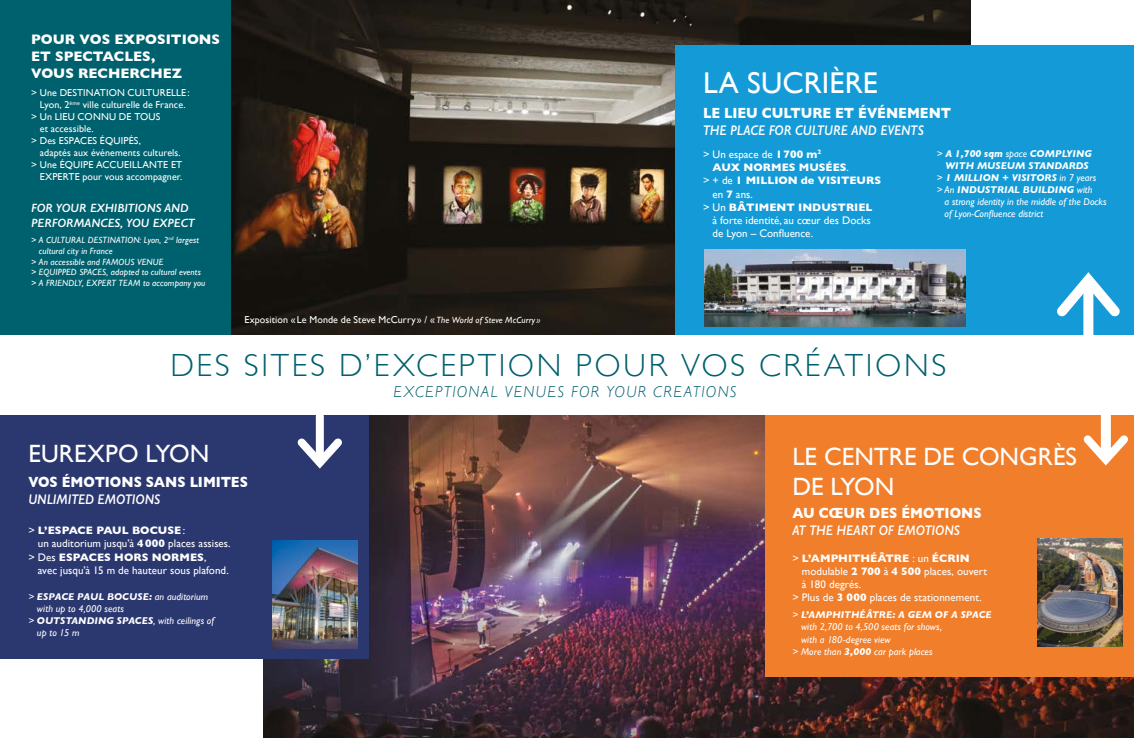
<style>
.page{position:relative;width:1134px;height:738px;background:#fff}
.page>*{position:absolute;margin:0;border:0;box-sizing:border-box;transform-origin:0 0}
.t1{font:300 32px "Gill Sans";letter-spacing:.08em;color:#01606e}
.t2{font:30px "Gill Sans";letter-spacing:.005em;color:#fff}
.t3{font:25px/30px "Gill Sans";color:#fff}
.t4{font:italic 300 16px "Gill Sans";letter-spacing:.08em;color:#01606e}
.t5{font:700 15px "Gill Sans";color:#fff;scale:.9 1}
.t6{font:italic 600 14px "Gill Sans";letter-spacing:-.005em;color:#fff;scale:.9 1}
.t7{font:700 14px/16.8px "Gill Sans";color:#fff}
.t8{font:italic 600 12px/14.4px "Gill Sans";color:#fff}
.t9{font:11px "Gill Sans";color:#fff}
.t10{font:700 11px "Gill Sans";color:#fff}
.t11{font:10px "Gill Sans";letter-spacing:.01em;color:#fff}
.t12{font:italic 700 10px "Gill Sans";color:#fff}
.t13{font:italic 10px "Gill Sans";color:#fff}
.t14{font:italic 9px "Gill Sans";letter-spacing:.015em;color:#fff}
.s1{font-style:italic;font-size:9px}
.s2{font-weight:700}
.s3{font-weight:400}
</style>
<div class="page">
<div style="left:0;top:0;width:251px;height:414px;background:#00616e"></div>
<img style="left:232px;top:0;width:739px;height:335px">
<img style="left:263px;top:415px;width:871px;height:322px">
<div style="left:0;top:335px;width:1134px;height:79px;background:#fff"></div>
<div style="left:676px;top:45px;width:458px;height:290px;background:#149bd7"></div>
<div style="left:0;top:414px;width:369px;height:244px;background:#2b3870"></div>
<div style="left:765px;top:414px;width:369px;height:262px;background:#f07e2b"></div>
<img style="left:272px;top:540px;width:85px;height:107px">
<img style="left:1037px;top:538px;width:85px;height:107px">
<div style="left:316px;top:416px;width:8px;height:46px;background:#fff"></div>
<svg style="left:297px;top:431px;width:45px;height:38px"></svg>
<div style="left:1101px;top:411px;width:10px;height:46px;background:#fff"></div>
<svg style="left:1083px;top:427px;width:45px;height:39px"></svg>
<div style="left:1083px;top:281px;width:10px;height:66px;background:#fff"></div>
<svg style="left:1057px;top:272px;width:63px;height:53px"></svg>
<img style="left:704px;top:250px;width:261px;height:76px">
<h3 class="t7" style="left:31px;top:30px;width:190px">POUR VOS EXPOSITIONS<br>ET SPECTACLES,<br>VOUS RECHERCHEZ</h3>
<p class="t11" style="left:31px;top:87px;width:160px">&gt; Une DESTINATION CULTURELLE :</p>
<p class="t11" style="left:40px;top:99px;width:147px">Lyon, 2<sup>ème</sup> ville culturelle de France.</p>
<p class="t11" style="left:31px;top:111px;width:131px">&gt; Un LIEU CONNU DE TOUS</p>
<p class="t11" style="left:40px;top:123px;width:55px">et accessible.</p>
<p class="t11" style="left:31px;top:135px;width:111px">&gt; Des ESPACES ÉQUIPÉS,</p>
<p class="t11" style="left:40px;top:147px;width:142px">adaptés aux événements culturels.</p>
<p class="t11" style="left:31px;top:159px;width:153px">&gt; Une ÉQUIPE ACCUEILLANTE ET</p>
<p class="t11" style="left:40px;top:171px;width:144px">EXPERTE pour vous accompagner.</p>
<p class="t8" style="left:31px;top:201px;width:165px">FOR YOUR EXHIBITIONS AND<br>PERFORMANCES, YOU EXPECT</p>
<p class="t14" style="left:31px;top:234px;width:169px">&gt; A CULTURAL DESTINATION: Lyon, 2<sup>nd</sup> largest</p>
<p class="t14" style="left:39px;top:245px;width:75px">cultural city in France</p>
<p class="t14" style="left:31px;top:256px;width:134px">&gt; An accessible and FAMOUS VENUE</p>
<p class="t14" style="left:31px;top:267px;width:171px">&gt; EQUIPPED SPACES, adapted to cultural events</p>
<p class="t14" style="left:31px;top:278px;width:176px">&gt; A FRIENDLY, EXPERT TEAM to accompany you</p>
<p class="t11" style="left:244px;top:313px;width:297px">Exposition « Le Monde de Steve McCurry » / « <span class="s1">The World of Steve McCurry »</span></p>
<h2 class="t2" style="left:703px;top:65px;width:176px">LA SUCRIÈRE</h2>
<h3 class="t5" style="left:703px;top:101px;width:277px">LE LIEU CULTURE ET ÉVÉNEMENT</h3>
<h3 class="t6" style="left:703px;top:122px;width:247px">THE PLACE FOR CULTURE AND EVENTS</h3>
<p class="t9" style="left:703px;top:148px;width:120px">&gt; Un espace de <span class="s2">1700 m</span><sup>2</sup></p>
<p class="t10" style="left:712px;top:159px;width:138px">AUX NORMES MUSÉES<span class="s3">.</span></p>
<p class="t10" style="left:703px;top:172px;width:180px"><span class="s3">&gt; + de</span> 1 MILLION de VISITEURS</p>
<p class="t9" style="left:712px;top:187px;width:42px">en <span class="s2">7</span> ans.</p>
<p class="t10" style="left:703px;top:198px;width:171px"><span class="s3">&gt; Un</span> BÂTIMENT INDUSTRIEL</p>
<p class="t9" style="left:712px;top:214px;width:160px">à forte identité, au cœur des Docks</p>
<p class="t9" style="left:712px;top:227px;width:102px">de Lyon – Confluence.</p>
<p class="t12" style="left:937px;top:148px;width:157px"><span class="s3">&gt;</span> A 1,700 sqm <span class="s3">space</span> COMPLYING</p>
<p class="t12" style="left:945px;top:160px;width:145px">WITH MUSEUM STANDARDS</p>
<p class="t12" style="left:937px;top:172px;width:161px"><span class="s3">&gt;</span> 1 MILLION + VISITORS <span class="s3">in 7 years</span></p>
<p class="t12" style="left:937px;top:184px;width:157px"><span class="s3">&gt; An</span> INDUSTRIAL BUILDING <span class="s3">with</span></p>
<p class="t13" style="left:944px;top:196px;width:164px">a strong identity in the middle of the Docks</p>
<p class="t13" style="left:944px;top:208px;width:100px">of Lyon-Confluence district</p>
<h1 class="t1" style="left:170px;top:340px;width:778px">DES SITES D’EXCEPTION POUR VOS CRÉATIONS</h1>
<h3 class="t4" style="left:393px;top:382px;width:344px">EXCEPTIONAL VENUES FOR YOUR CREATIONS</h3>
<h3 class="t3" style="left:28px;top:438px;width:182px">EUREXPO LYON</h3>
<h3 class="t5" style="left:28px;top:469px;width:245px">VOS ÉMOTIONS SANS LIMITES</h3>
<h3 class="t6" style="left:28px;top:490px;width:148px">UNLIMITED EMOTIONS</h3>
<p class="t10" style="left:28px;top:521px;width:158px"><span class="s3">&gt;</span> L’ESPACE PAUL BOCUSE<span class="s3">:</span></p>
<p class="t9" style="left:38px;top:537px;width:194px">un auditorium jusqu’à <span class="s2">4000</span> places assises.</p>
<p class="t10" style="left:28px;top:547px;width:180px"><span class="s3">&gt; Des</span> ESPACES HORS NORMES<span class="s3">,</span></p>
<p class="t9" style="left:38px;top:563px;width:192px">avec jusqu’à 15 m de hauteur sous plafond.</p>
<p class="t12" style="left:28px;top:590px;width:181px"><span class="s3">&gt;</span> ESPACE PAUL BOCUSE: <span class="s3">an auditorium</span></p>
<p class="t13" style="left:37px;top:602px;width:89px">with up to 4,000 seats</p>
<p class="t12" style="left:28px;top:614px;width:187px"><span class="s3">&gt;</span> OUTSTANDING SPACES<span class="s3">, with ceilings of</span></p>
<p class="t13" style="left:37px;top:626px;width:44px">up to 15 m</p>
<h3 class="t3" style="left:792px;top:441px;width:286px">LE CENTRE DE CONGRÈS<br>DE LYON</h3>
<h3 class="t5" style="left:792px;top:501px;width:212px">AU CŒUR DES ÉMOTIONS</h3>
<h3 class="t6" style="left:792px;top:521px;width:188px">AT THE HEART OF EMOTIONS</h3>
<p class="t10" style="left:792px;top:549px;width:179px"><span class="s3">&gt;</span> L’AMPHITHÉÂTRE <span class="s3">: un</span> ÉCRIN</p>
<p class="t9" style="left:802px;top:564px;width:187px">modulable <span class="s2">2 700</span> à <span class="s2">4 500</span> places, ouvert</p>
<p class="t9" style="left:802px;top:577px;width:61px">à 180 degrés.</p>
<p class="t9" style="left:792px;top:590px;width:191px">&gt; Plus de <span class="s2">3 000</span> places de stationnement.</p>
<p class="t12" style="left:792px;top:608px;width:201px"><span class="s3">&gt;</span> L’AMPHITHÉÂTRE: A GEM OF A SPACE</p>
<p class="t13" style="left:801px;top:621px;width:142px">with 2,700 to 4,500 seats for shows,</p>
<p class="t13" style="left:801px;top:633px;width:91px">with a 180-degree view</p>
<p class="t13" style="left:792px;top:645px;width:142px">&gt; More than <span class="s2">3,000</span> car park places</p>
</div>
